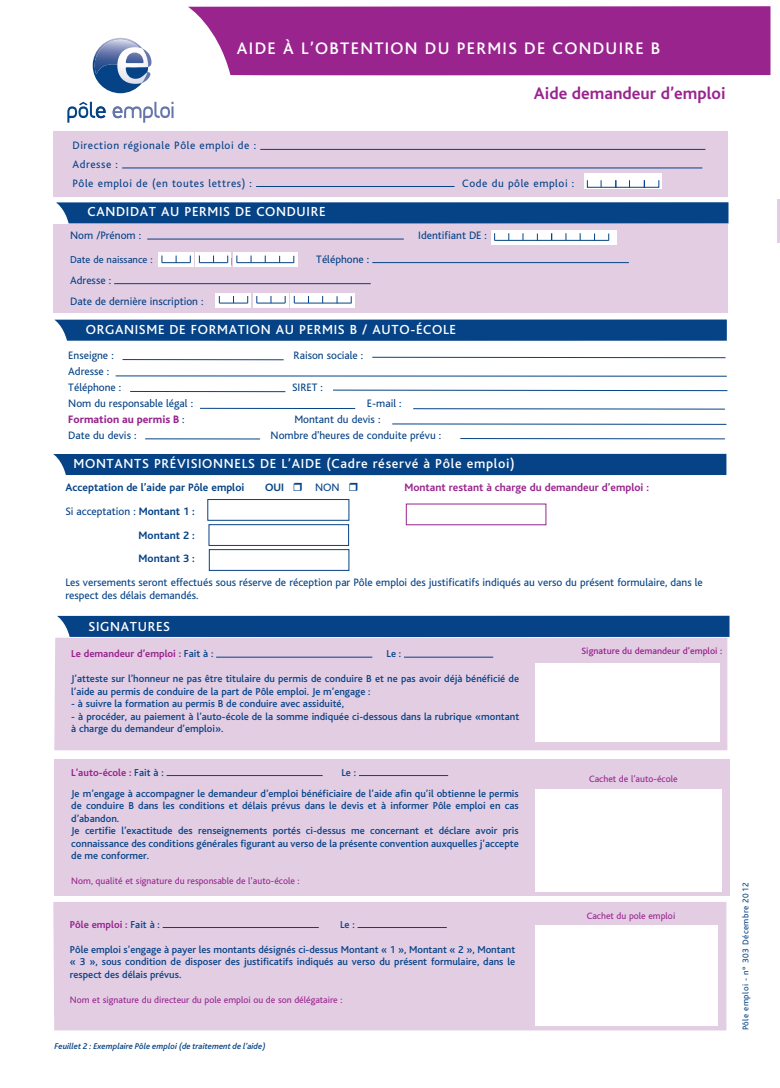
<style>
.page{position:relative;width:780px;height:1088px;background:#fff}
.page>*{position:absolute;margin:0;border:0;box-sizing:border-box;transform-origin:0 0}
.t1{font:500 17.5px "Bliss";color:#fff}
.t2{font:700 17.5px "Bliss";color:#99248e}
.t3{font:500 13.75px "Bliss";letter-spacing:.05em;color:#fff}
.t4{font:11.25px/16px "Bliss";color:#054286}
.t5{font:11.25px/18.5px "Bliss";letter-spacing:.05em;color:#054286}
.t6{font:700 11.25px/23.5px "Bliss";color:#054286;text-align:justify}
.t7{font:700 11.25px "Bliss";color:#99248e}
.t8{font:800 11.25px "Bliss";color:#99248e}
.t9{font:500 10.5px/12.5px "Bliss";color:#054286}
.t10{font:700 10.5px "Bliss";color:#99248e}
.t11{font:10.5px "Bliss";color:#054286}
.t12{font:9.62px "Bliss";color:#99248e}
.t13{font:500 9.62px "Bliss";color:#99248e}
.t14{font:italic 500 8.75px "Bliss";color:#054286}
.t15{font:8.75px "Bliss";letter-spacing:.05em;color:#054286}
.s1{font-weight:400;color:#054286}
.s2{font-weight:400}
.s3{font-weight:500;color:#054286}
</style>
<div class="page">
<svg style="left:54px;top:319px;width:672px;height:22px;background:#114b8c"></svg>
<svg style="left:333px;top:390px;width:394px;height:1px"></svg>
<hr style="left:122px;top:359px;width:161px;height:1px;background:#054286">
<hr style="left:116px;top:376px;width:610px;height:1px;background:#054286">
<hr style="left:130px;top:391px;width:155px;height:1px;background:#054286">
<svg style="left:372px;top:357px;width:353px;height:1px"></svg>
<hr style="left:200px;top:408px;width:155px;height:1px;background:#054286">
<hr style="left:145px;top:439px;width:115px;height:1px;background:#054286">
<svg style="left:188px;top:6px;width:582px;height:70px;background:#9f3195"></svg>
<svg style="left:93px;top:38px;width:58px;height:55px"></svg>
<svg style="left:67px;top:102px;width:39px;height:21px"></svg>
<svg style="left:113px;top:102px;width:60px;height:21px"></svg>
<div style="left:53px;top:131px;width:674px;height:65px;background:#e2cde3"></div>
<hr style="left:260px;top:149px;width:445px;height:1px;background:#054286">
<hr style="left:122px;top:168px;width:580px;height:1px;background:#054286">
<hr style="left:256px;top:186px;width:198px;height:1px;background:#054286">
<svg style="left:583px;top:173px;width:78px;height:16px"></svg>
<div style="left:53px;top:224px;width:674px;height:89px;background:#e2cde3"></div>
<svg style="left:56px;top:202px;width:672px;height:22px;background:#114b8c"></svg>
<hr style="left:147px;top:239px;width:257px;height:1px;background:#054286">
<hr style="left:372px;top:262px;width:257px;height:1px;background:#054286">
<hr style="left:114px;top:283px;width:257px;height:1px;background:#054286">
<div style="left:215px;top:293px;width:36px;height:14px;background:#fff"></div>
<svg style="left:219px;top:296px;width:29px;height:8px"></svg>
<div style="left:253px;top:293px;width:35px;height:14px;background:#fff"></div>
<svg style="left:290px;top:293px;width:65px;height:14px"></svg>
<hr style="left:294px;top:303px;width:57px;height:1px;background:#054286">
<svg style="left:256px;top:296px;width:39px;height:9px"></svg>
<div style="left:158px;top:253px;width:36px;height:14px;background:#fff"></div>
<svg style="left:162px;top:256px;width:29px;height:8px"></svg>
<div style="left:196px;top:253px;width:35px;height:14px;background:#fff"></div>
<svg style="left:198px;top:256px;width:31px;height:8px"></svg>
<svg style="left:233px;top:253px;width:65px;height:14px"></svg>
<hr style="left:237px;top:262px;width:57px;height:1px;background:#054286">
<svg style="left:491px;top:230px;width:64px;height:15px"></svg>
<hr style="left:494px;top:240px;width:57px;height:1px;background:#054286">
<div style="left:552px;top:230px;width:65px;height:15px;background:#fff"></div>
<hr style="left:551px;top:240px;width:57px;height:1px;background:#054286">
<div style="left:53px;top:454px;width:673px;height:21px;background:#054286"></div>
<div style="left:54px;top:638px;width:673px;height:112px;background:#e2cde3"></div>
<div style="left:57px;top:616px;width:672px;height:21px;background:#054286"></div>
<hr style="left:216px;top:657px;width:156px;height:1px;background:#054286">
<hr style="left:404px;top:657px;width:89px;height:1px;background:#054286">
<div style="left:535px;top:663px;width:184px;height:78px;background:#fff"></div>
<div style="left:53px;top:902px;width:673px;height:128px;background:#e2cde3"></div>
<div style="left:535px;top:926px;width:183px;height:100px;background:#fff"></div>
<hr style="left:460px;top:438px;width:264px;height:1px;background:#054286">
<svg style="left:392px;top:424px;width:334px;height:1px"></svg>
<svg style="left:413px;top:408px;width:312px;height:1px"></svg>
<div style="left:207px;top:499px;width:142px;height:22px;border:1px solid #054286"></div>
<div style="left:209px;top:524px;width:140px;height:22px;border:1px solid #054286"></div>
<div style="left:209px;top:549px;width:140px;height:22px;border:1px solid #054286"></div>
<hr style="left:163px;top:927px;width:156px;height:1px;background:#054286">
<hr style="left:357px;top:927px;width:90px;height:1px;background:#054286">
<div style="left:54px;top:759px;width:675px;height:137px;background:#e2cde3"></div>
<div style="left:534px;top:789px;width:187px;height:103px;background:#fff"></div>
<hr style="left:166px;top:775px;width:156px;height:1px;background:#054286">
<hr style="left:359px;top:775px;width:89px;height:1px;background:#054286">
<hr style="left:777px;top:200px;width:3px;height:43px;background:#e2cde3">
<h1 class="t1" style="left:237px;top:39px;width:11px">aide</h1>
<h1 class="t1" style="left:283px;top:39px;width:45px">à l’obtention</h1>
<h1 class="t1" style="left:425px;top:39px;width:43px">du permis</h1>
<h1 class="t1" style="left:524px;top:39px;width:41px">de conduire</h1>
<h1 class="t1" style="left:651px;top:39px;width:11px">B</h1>
<p class="t5" style="left:72px;top:137px;width:185px">Direction régionale Pôle emploi de :<br>Adresse :<br>Pôle emploi de (en toutes lettres) :</p>
<h1 class="t2" style="left:534px;top:84px;width:193px">Aide demandeur d’emploi</h1>
<p class="t5" style="left:462px;top:174px;width:113px">Code du pôle emploi :</p>
<h2 class="t3" style="left:88px;top:205px;width:239px">candidat AU PERMIS DE CONDUIRE</h2>
<p class="t4" style="left:70px;top:228px;width:72px">Nom /Prénom :</p>
<p class="t4" style="left:418px;top:228px;width:70px">Identifiant DE :</p>
<p class="t11" style="left:70px;top:254px;width:84px">Date de naissance :</p>
<p class="t4" style="left:316px;top:251px;width:54px">Téléphone :</p>
<p class="t4" style="left:70px;top:270px;width:135px;line-height:21px">Adresse :<br>Date de dernière inscription :</p>
<h2 class="t3" style="left:86px;top:323px;width:371px">ORGANISME DE FORMATION AU PERMIS B / AUTO-ÉCOLE</h2>
<p class="t4" style="left:68px;top:347px;width:47px">Enseigne :</p>
<p class="t4" style="left:293px;top:347px;width:71px">Raison sociale :</p>
<p class="t4" style="left:68px;top:363px;width:54px">Adresse :<br>Téléphone :</p>
<p class="t4" style="left:292px;top:379px;width:32px">SIRET :</p>
<p class="t4" style="left:68px;top:395px;width:126px">Nom du responsable légal :</p>
<p class="t4" style="left:367px;top:395px;width:36px">E-mail :</p>
<p class="t8" style="left:68px;top:413px;width:118px">Formation au permis B <span class="s1">:</span></p>
<p class="t4" style="left:294px;top:411px;width:88px">Montant du devis :</p>
<p class="t4" style="left:68px;top:428px;width:70px">Date du devis :</p>
<p class="t4" style="left:270px;top:428px;width:172px">Nombre d'heures de conduite prévu :</p>
<h2 class="t3" style="left:73px;top:456px;width:443px">MONTANTS PRÉVISIONNELS DE L’AIDE (Cadre réservé à Pôle emploi)</h2>
<p class="t6" style="left:65px;top:476px;width:180px">Acceptation de l’aide par Pôle emploi</p>
<p class="t6" style="left:265px;top:476px;width:20px">OUI</p>
<p class="t4" style="left:315px;top:480px;width:26px">NON</p>
<p class="t7" style="left:404px;top:482px;width:246px">Montant restant à charge du demandeur d’emploi :</p>
<p class="t6" style="left:139px;top:500px;width:58px;text-indent:-73px"><span class="s2">Si acceptation :</span> Montant 1 :<br>Montant 2 :<br>Montant 3 :</p>
<p class="t4" style="left:65px;top:575px;width:639px;line-height:13.8px">Les versements seront effectués sous réserve de réception par Pôle emploi des justificatifs indiqués au verso du présent formulaire, dans le respect des délais demandés.</p>
<h2 class="t3" style="left:89px;top:619px;width:83px">SIGNATURES</h2>
<p class="t10" style="left:71px;top:648px;width:143px">Le demandeur d’emploi : <span class="s3">Fait à :</span></p>
<p class="t9" style="left:386px;top:648px;width:16px">Le :</p>
<p class="t9" style="left:71px;top:673px;width:449px">J’atteste sur l’honneur ne pas être titulaire du permis de conduire B et ne pas avoir déjà bénéficié de l’aide au permis de conduire de la part de Pôle emploi. Je m’engage :</p>
<p class="t9" style="left:71px;top:698px;width:274px">- à suivre la formation au permis B de conduire avec assiduité,</p>
<p class="t9" style="left:71px;top:710px;width:449px">- à procéder, au paiement à l’auto-école de la somme indiquée ci-dessous dans la rubrique «montant à charge du demandeur d’emploi».</p>
<p class="t10" style="left:71px;top:767px;width:94px">L’auto-école : <span class="s3">Fait à :</span></p>
<p class="t9" style="left:71px;top:762px;width:449px;line-height:21.2px;text-indent:270px">Le :<br>Je m’engage à accompagner le demandeur d’emploi bénéficiaire de l’aide afin qu’il obtienne le permis</p>
<p class="t9" style="left:71px;top:800px;width:449px">de conduire B dans les conditions et délais prévus dans le devis et à informer Pôle emploi en cas d’abandon.<br>Je certifie l’exactitude des renseignements portés ci-dessus me concernant et déclare avoir pris connaissance des conditions générales figurant au verso de la présente convention auxquelles j’accepte de me conformer.</p>
<p class="t12" style="left:71px;top:876px;width:230px">Nom, qualité et signature du responsable de l’auto-école :</p>
<p class="t10" style="left:70px;top:919px;width:91px">Pôle emploi : <span class="s3">Fait à :</span></p>
<p class="t9" style="left:340px;top:918px;width:16px">Le :</p>
<p class="t9" style="left:70px;top:943px;width:447px;text-align:justify">Pôle emploi s’engage à payer les montants désignés ci-dessus Montant « 1 », Montant « 2 », Montant « 3 », sous condition de disposer des justificatifs indiqués au verso du présent formulaire, dans le respect des délais prévus.</p>
<p class="t12" style="left:70px;top:994px;width:274px">Nom et signature du directeur du pole emploi ou de son délégataire :</p>
<p class="t14" style="left:54px;top:1042px;width:213px">Feuillet 2 : Exemplaire Pôle emploi (de traitement de l’aide)</p>
<p class="t13" style="left:581px;top:646px;width:142px">Signature du demandeur d’emploi :</p>
<p class="t12" style="left:589px;top:774px;width:90px">Cachet de l’auto-école</p>
<p class="t12" style="left:586px;top:911px;width:90px">Cachet du pole emploi</p>
<p class="t15" style="left:741px;top:1030px;width:149px;rotate:-90deg">Pôle emploi - n° 303 Décembre 2012</p>
</div>
